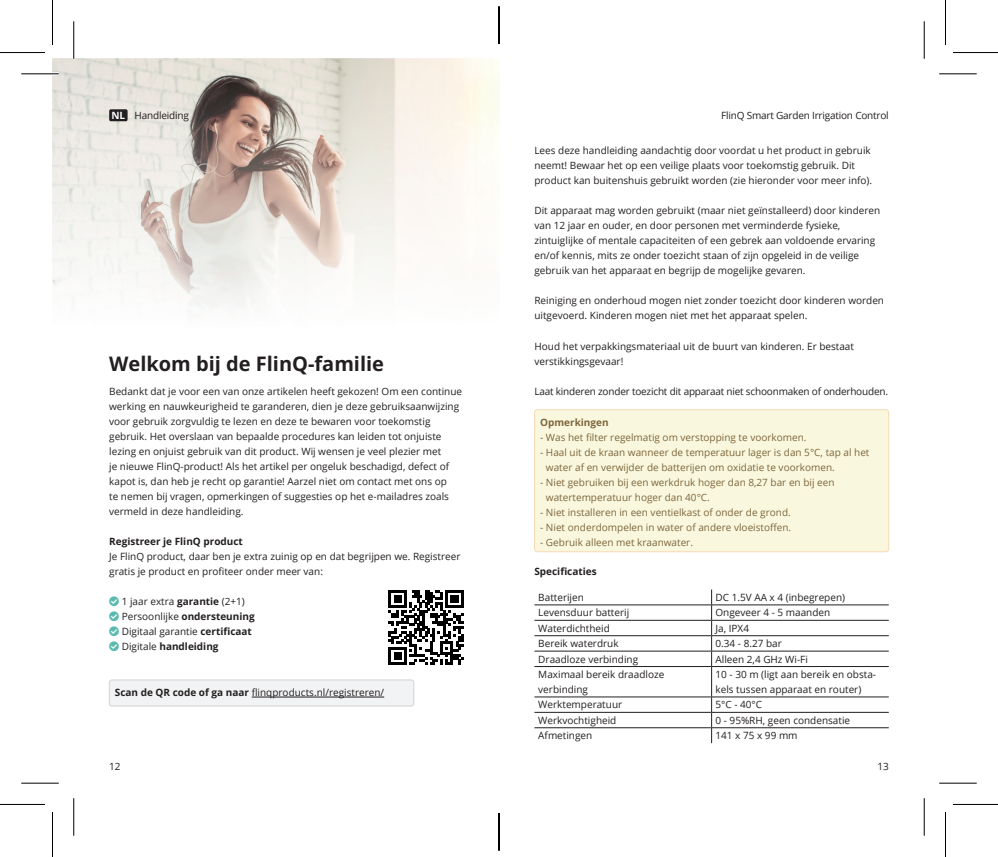
<style>
.page{position:relative;width:998px;height:857px;background:#fff}
.page>*{position:absolute;margin:0;border:0;box-sizing:border-box;transform-origin:0 0}
.t1{font:700 20px "Open Sans";color:#231f20}
.t2{font:10px/15px "Open Sans";color:#231f20}
.t3{font:10px/15px "Open Sans";color:#7f663c}
.t4{font:10px "Open Sans";letter-spacing:-.02em;color:#231f20}
.t5{font:700 10px "Open Sans";color:#231f20}
.t6{font:700 10px "Open Sans";color:#7f663c}
.s1{font-weight:700;color:#fff}
.s2{font-weight:700}
</style>
<div class="page">
<img style="left:52px;top:58px;width:447px;height:248px">
<div style="left:109px;top:679px;width:305px;height:26px;background:#f2f3f4;border-radius:3px"></div>
<hr style="left:252px;top:696px;width:132px;height:1px;background:#231f20">
<div style="left:109px;top:679px;width:305px;height:26px;border:1px solid #d1d2d4;border-radius:3px"></div>
<svg style="left:389px;top:590px;width:75px;height:74px"></svg>
<div style="left:109px;top:109px;width:19px;height:12px;background:#231f20;border-radius:2px"></div>
<hr style="left:534px;top:604px;width:178px;height:1px;background:#231f20">
<hr style="left:712px;top:604px;width:177px;height:1px;background:#231f20">
<hr style="left:534px;top:619px;width:178px;height:1px;background:#231f20">
<hr style="left:712px;top:619px;width:177px;height:1px;background:#231f20">
<hr style="left:534px;top:635px;width:178px;height:1px;background:#231f20">
<hr style="left:712px;top:635px;width:177px;height:1px;background:#231f20">
<hr style="left:534px;top:650px;width:178px;height:1px;background:#231f20">
<hr style="left:712px;top:650px;width:177px;height:1px;background:#231f20">
<svg style="left:711px;top:589px;width:1px;height:76px"></svg>
<hr style="left:534px;top:665px;width:178px;height:1px;background:#231f20">
<hr style="left:712px;top:665px;width:177px;height:1px;background:#231f20">
<hr style="left:711px;top:666px;width:1px;height:30px;background:#231f20">
<hr style="left:534px;top:696px;width:178px;height:1px;background:#231f20">
<hr style="left:712px;top:696px;width:177px;height:1px;background:#231f20">
<hr style="left:534px;top:711px;width:178px;height:1px;background:#231f20">
<hr style="left:712px;top:711px;width:177px;height:1px;background:#231f20">
<hr style="left:534px;top:727px;width:178px;height:1px;background:#231f20">
<hr style="left:712px;top:727px;width:177px;height:1px;background:#231f20">
<svg style="left:711px;top:697px;width:1px;height:45px"></svg>
<div style="left:535px;top:409px;width:354px;height:142px;background:#f9f8df;border-radius:3px"></div>
<div style="left:534px;top:409px;width:355px;height:142px;border:1px solid #f8d9b5;border-radius:3px"></div>
<hr style="left:21px;top:72px;width:38px;height:3px;background:#fff">
<hr style="left:72px;top:21px;width:3px;height:38px;background:#fff">
<hr style="left:21px;top:73px;width:38px;height:1px;background:#000">
<hr style="left:939px;top:73px;width:38px;height:1px;background:#000">
<hr style="left:21px;top:782px;width:38px;height:1px;background:#000">
<hr style="left:939px;top:782px;width:38px;height:1px;background:#000">
<hr style="left:73px;top:21px;width:1px;height:38px;background:#000">
<hr style="left:73px;top:797px;width:1px;height:38px;background:#000">
<hr style="left:924px;top:21px;width:1px;height:38px;background:#000">
<hr style="left:924px;top:797px;width:1px;height:38px;background:#000">
<hr style="left:0;top:52px;width:45px;height:1px;background:#000">
<hr style="left:953px;top:52px;width:45px;height:1px;background:#000">
<hr style="left:0;top:803px;width:45px;height:1px;background:#000">
<hr style="left:953px;top:803px;width:45px;height:1px;background:#000">
<hr style="left:52px;top:0;width:1px;height:45px;background:#000">
<hr style="left:52px;top:811px;width:1px;height:45px;background:#000">
<hr style="left:945px;top:0;width:1px;height:45px;background:#000">
<hr style="left:945px;top:811px;width:1px;height:45px;background:#000">
<svg style="left:498px;top:16px;width:1px;height:28px"></svg>
<svg style="left:498px;top:813px;width:1px;height:28px"></svg>
<hr style="left:499px;top:6px;width:1px;height:38px;background:#000">
<hr style="left:499px;top:812px;width:1px;height:38px;background:#000">
<p class="t4" style="left:111px;top:108px;width:79px"><span class="s1">NL</span> Handleiding</p>
<p class="t4" style="left:721px;top:108px;width:169px">FlinQ Smart Garden Irrigation Control</p>
<p class="t2" style="left:534px;top:143px;width:339px">Lees deze handleiding aandachtig door voordat u het product in gebruik neemt! Bewaar het op een veilige plaats voor toekomstig gebruik. Dit product kan buitenshuis gebruikt worden (zie hieronder voor meer info).</p>
<p class="t2" style="left:534px;top:203px;width:347px">Dit apparaat mag worden gebruikt (maar niet geïnstalleerd) door kinderen van 12 jaar en ouder, en door personen met verminderde fysieke, zintuiglijke of mentale capaciteiten of een gebrek aan voldoende ervaring en/of kennis, mits ze onder toezicht staan of zijn opgeleid in de veilige gebruik van het apparaat en begrijp de mogelijke gevaren.</p>
<p class="t2" style="left:534px;top:293px;width:351px">Reiniging en onderhoud mogen niet zonder toezicht door kinderen worden uitgevoerd. Kinderen mogen niet met het apparaat spelen.</p>
<p class="t2" style="left:534px;top:338px;width:321px">Houd het verpakkingsmateriaal uit de buurt van kinderen. Er bestaat verstikkingsgevaar!</p>
<p class="t4" style="left:534px;top:384px;width:355px">Laat kinderen zonder toezicht dit apparaat niet schoonmaken of onderhouden.</p>
<h1 class="t1" style="left:109px;top:350px;width:276px">Welkom bij de FlinQ-familie</h1>
<p class="t2" style="left:109px;top:383px;width:354px">Bedankt dat je voor een van onze artikelen heeft gekozen! Om een continue werking en nauwkeurigheid te garanderen, dien je deze gebruiksaanwijzing voor gebruik zorgvuldig te lezen en deze te bewaren voor toekomstig gebruik. Het overslaan van bepaalde procedures kan leiden tot onjuiste lezing en onjuist gebruik van dit product. Wij wensen je veel plezier met<br>je nieuwe FlinQ-product! Als het artikel per ongeluk beschadigd, defect of kapot is, dan heb je recht op garantie! Aarzel niet om contact met ons op<br>te nemen bij vragen, opmerkingen of suggesties op het e-mailadres zoals vermeld in deze handleiding.</p>
<p class="t5" style="left:109px;top:534px;width:135px">Registreer je FlinQ product</p>
<p class="t2" style="left:109px;top:548px;width:353px">Je FlinQ product, daar ben je extra zuinig op en dat begrijpen we. Registreer gratis je product en profiteer onder meer van:</p>
<p class="t2" style="left:122px;top:593px;width:134px">1 jaar extra <span class="s2">garantie</span> (2+1)<br>Persoonlijke <span class="s2">ondersteuning<br></span>Digitaal garantie <span class="s2">certificaat<br></span>Digitale <span class="s2">handleiding</span></p>
<p class="t6" style="left:540px;top:415px;width:70px">Opmerkingen</p>
<p class="t3" style="left:540px;top:429px;width:268px">- Was het filter regelmatig om verstopping te voorkomen.</p>
<p class="t3" style="left:546px;top:444px;width:325px;text-indent:-6px">- Haal uit de kraan wanneer de temperatuur lager is dan 5°C, tap al het water af en verwijder de batterijen om oxidatie te voorkomen.</p>
<p class="t3" style="left:546px;top:474px;width:290px;text-indent:-6px">- Niet gebruiken bij een werkdruk hoger dan 8,27 bar en bij een watertemperatuur hoger dan 40°C.</p>
<p class="t3" style="left:540px;top:504px;width:252px">- Niet installeren in een ventielkast of onder de grond.</p>
<p class="t3" style="left:540px;top:519px;width:253px">- Niet onderdompelen in water of andere vloeistoffen.</p>
<p class="t3" style="left:540px;top:534px;width:154px">- Gebruik alleen met kraanwater.</p>
<p class="t5" style="left:534px;top:564px;width:64px">Specificaties</p>
<p class="t2" style="left:538px;top:589px;width:47px">Batterijen</p>
<p class="t2" style="left:715px;top:589px;width:131px">DC 1.5V AA x 4 (inbegrepen)</p>
<p class="t2" style="left:538px;top:604px;width:92px">Levensduur batterij</p>
<p class="t2" style="left:715px;top:604px;width:116px">Ongeveer 4 - 5 maanden</p>
<p class="t2" style="left:538px;top:620px;width:73px">Waterdichtheid</p>
<p class="t2" style="left:715px;top:620px;width:35px">Ja, IPX4</p>
<p class="t2" style="left:538px;top:635px;width:82px">Bereik waterdruk</p>
<p class="t2" style="left:715px;top:635px;width:68px">0.34 - 8.27 bar</p>
<p class="t2" style="left:538px;top:651px;width:101px">Draadloze verbinding</p>
<p class="t2" style="left:715px;top:651px;width:94px">Alleen 2,4 GHz Wi-Fi</p>
<p class="t2" style="left:538px;top:666px;width:128px">Maximaal bereik draadloze verbinding</p>
<p class="t2" style="left:715px;top:666px;width:162px">10 - 30 m (ligt aan bereik en obsta&shy;kels tussen apparaat en router)</p>
<p class="t2" style="left:538px;top:696px;width:85px">Werktemperatuur</p>
<p class="t2" style="left:715px;top:696px;width:48px">5°C - 40°C</p>
<p class="t2" style="left:538px;top:712px;width:80px">Werkvochtigheid</p>
<p class="t2" style="left:715px;top:712px;width:136px">0 - 95%RH, geen condensatie</p>
<p class="t2" style="left:538px;top:727px;width:56px">Afmetingen</p>
<p class="t2" style="left:715px;top:727px;width:84px">141 x 75 x 99 mm</p>
<p class="t2" style="left:115px;top:684px;width:271px"><span class="s2">Scan de QR code of ga naar</span> flinqproducts.nl/registreren/</p>
<p class="t2" style="left:109px;top:758px;width:13px">12</p>
<p class="t2" style="left:877px;top:758px;width:13px">13</p>
</div>
